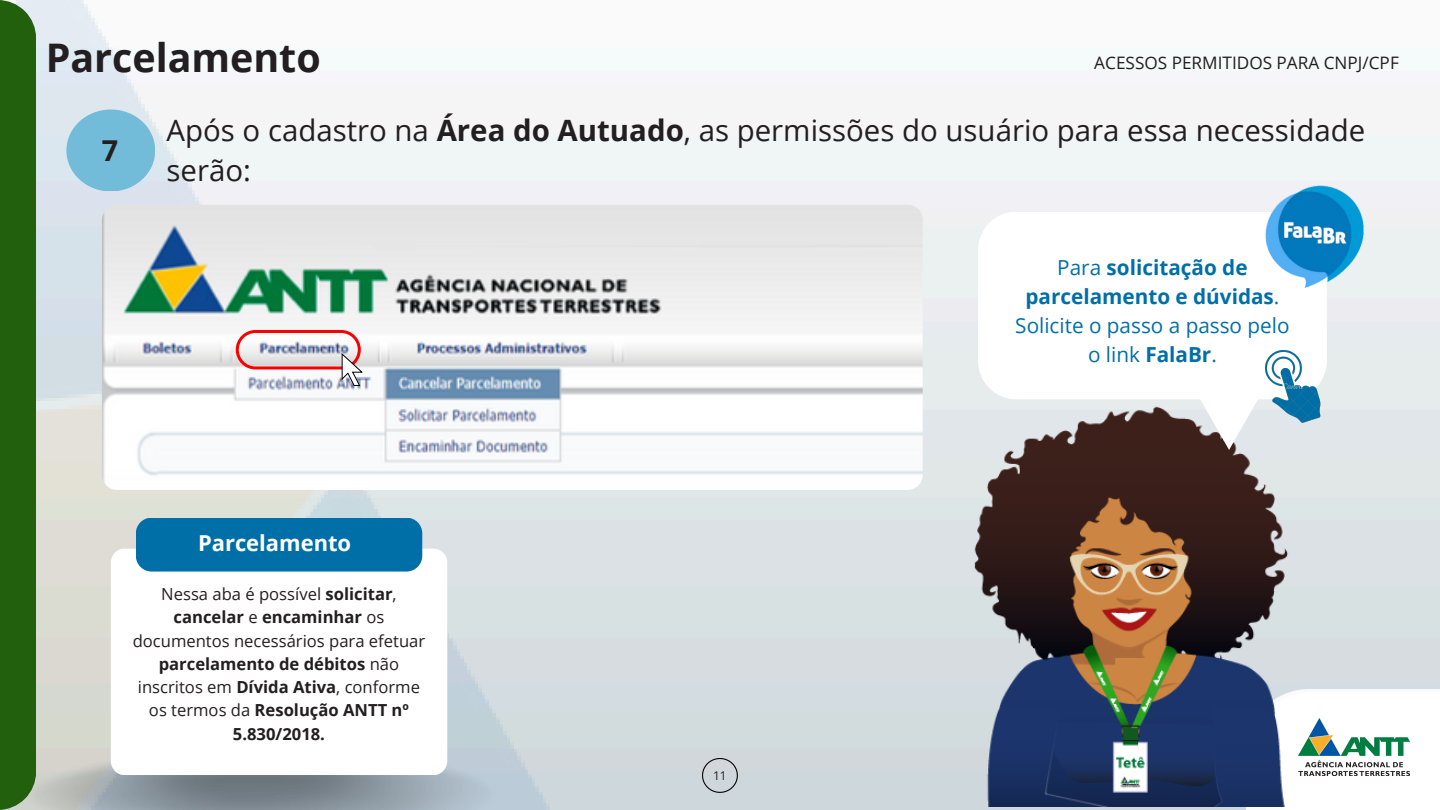
<style>
.page{position:relative;width:1440px;height:810px;background:#fff}
.page>*{position:absolute;margin:0;border:0;box-sizing:border-box;transform-origin:0 0}
.t1{font:700 39.4px "Open Sans";color:#231e1f}
.t2{font:29.4px/40.5px "Open Sans";color:#231e1f}
.t3{font:700 28.8px "Open Sans";color:#231e1f}
.t4{font:700 22px "Open Sans";color:#fff}
.t5{font:700 20.7px/28.9px "Open Sans";color:#006fa8;text-align:center}
.t6{font:17.2px "Open Sans";color:#231e1f}
.t7{font:16.6px/23.2px "Open Sans";color:#231e1f;text-align:center}
.t8{font:12.1px "Open Sans";color:#231e1f}
.s1{font-weight:700}
.s2{font-weight:400}
</style>
<div class="page">
<img style="left:567px;top:135px;width:873px;height:675px">
<img style="left:1246px;top:690px;width:194px;height:120px">
<img style="left:1321px;top:719px;width:89px;height:56px">
<img style="left:36px;top:0;width:531px;height:810px">
<div style="left:0;top:0;width:36px;height:810px;background:#23600e"></div>
<div style="left:66px;top:110px;width:89px;height:81px;background:#72bbd9;border-radius:50%"></div>
<img style="left:102px;top:205px;width:820px;height:285px;border-radius:15px">
<img style="left:236px;top:330px;width:126px;height:56px">
<img style="left:953px;top:385px;width:368px;height:421px">
<div style="left:978px;top:212px;width:349px;height:187px;background:#fff;border-radius:38px"></div>
<svg style="left:1192px;top:399px;width:74px;height:51px"></svg>
<img style="left:1234px;top:168px;width:165px;height:125px">
<img style="left:1266px;top:350px;width:55px;height:73px">
<img style="left:703px;top:758px;width:34px;height:35px">
<img style="left:24px;top:748px;width:476px;height:62px">
<svg style="left:111px;top:549px;width:336px;height:226px"></svg>
<div style="left:136px;top:518px;width:286px;height:54px;background:#006fa8"></div>
<h2 class="t1" style="left:46px;top:29px;width:276px">Parcelamento</h2>
<p class="t6" style="left:1094px;top:51px;width:306px">ACESSOS PERMITIDOS PARA CNPJ/CPF</p>
<h5 class="t3" style="left:102px;top:130px;width:18px">7</h5>
<p class="t2" style="left:167px;top:109px;width:1200px">Após o cadastro na <span class="s1">Área do Autuado</span>, as permissões do usuário para essa necessidade serão:</p>
<p class="t5" style="left:1015px;top:253px;width:276px"><span class="s2">Para</span> solicitação de parcelamento e dúvidas<span class="s2">.<br>Solicite o passo a passo pelo o link</span> FalaBr<span class="s2">.</span></p>
<h4 class="t4" style="left:198px;top:528px;width:155px">Parcelamento</h4>
<p class="t7" style="left:133px;top:582px;width:294px">Nessa aba é possível <span class="s1">solicitar</span>, <span class="s1">cancelar</span> e <span class="s1">encaminhar</span> os documentos necessários para efetuar <span class="s1">parcelamento de débitos</span> não inscritos em <span class="s1">Dívida Ativa</span>, conforme os termos da <span class="s1">Resolução ANTT nº<br>5.830/2018.</span></p>
<p class="t8" style="left:713px;top:767px;width:15px">11</p>
</div>
